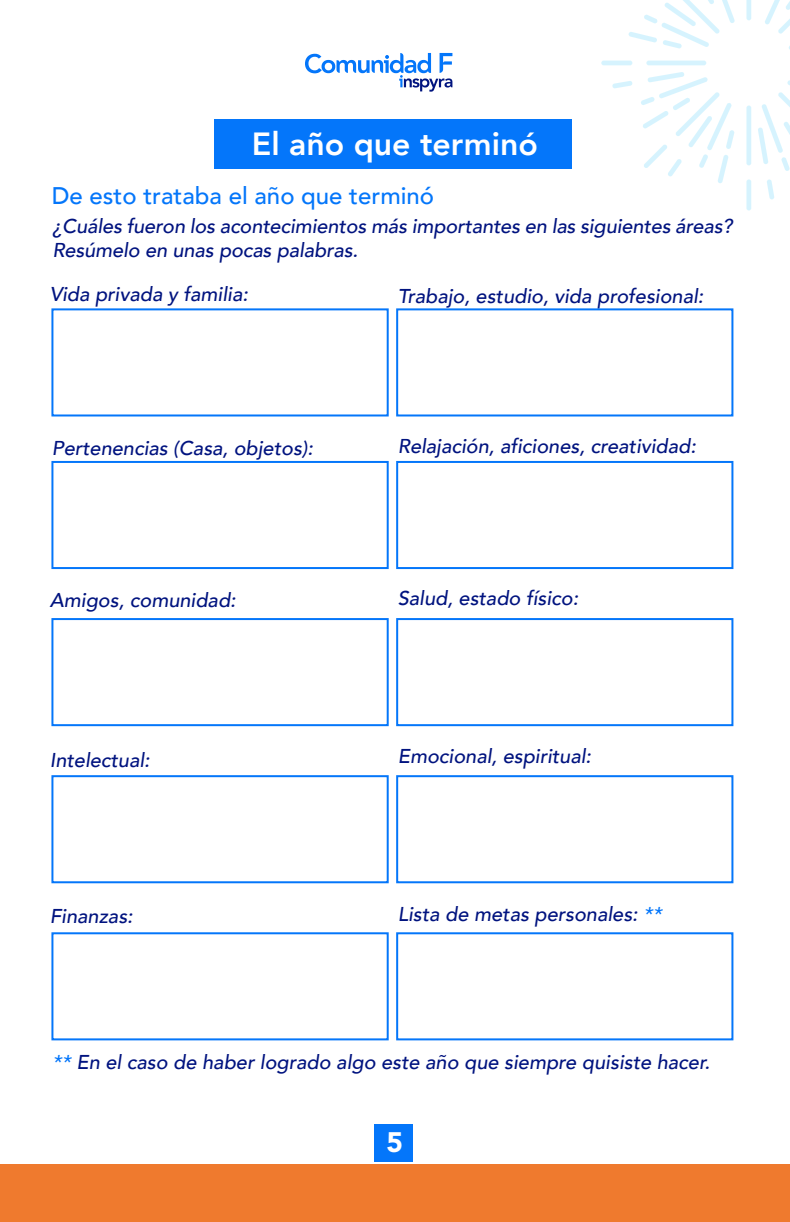
<style>
.page{position:relative;width:790px;height:1222px;background:#fff}
.page>*{position:absolute;margin:0;border:0;box-sizing:border-box;transform-origin:0 0}
.t1{font:800 32px "Avenir";color:#fff}
.t2{font:900 28px "Avenir";color:#fff}
.t3{font:500 24px "Avenir";color:#0476fa}
.t4{font:italic 500 20px/24px "Avenir";color:#01137f}
.s1{color:#0476fa}
</style>
<div class="page">
<div style="left:51px;top:308px;width:338px;height:108px;border:2px solid #0476fa"></div>
<div style="left:396px;top:308px;width:337px;height:108px;border:2px solid #0476fa"></div>
<div style="left:51px;top:461px;width:338px;height:108px;border:2px solid #0476fa"></div>
<div style="left:396px;top:461px;width:337px;height:108px;border:2px solid #0476fa"></div>
<div style="left:51px;top:618px;width:338px;height:108px;border:2px solid #0476fa"></div>
<div style="left:396px;top:618px;width:337px;height:108px;border:2px solid #0476fa"></div>
<div style="left:51px;top:775px;width:338px;height:108px;border:2px solid #0476fa"></div>
<div style="left:396px;top:775px;width:337px;height:108px;border:2px solid #0476fa"></div>
<div style="left:51px;top:932px;width:338px;height:108px;border:2px solid #0476fa"></div>
<div style="left:396px;top:932px;width:337px;height:108px;border:2px solid #0476fa"></div>
<div style="left:0;top:1164px;width:790px;height:58px;background:#ef7a2e"></div>
<div style="left:214px;top:119px;width:358px;height:50px;background:#0476fa"></div>
<svg style="left:305px;top:53px;width:147px;height:39px"></svg>
<svg style="left:746px;top:0;width:5px;height:20px"></svg>
<hr style="left:646px;top:61px;width:60px;height:4px;background:#d6f3fe;border-radius:2px">
<hr style="left:601px;top:61px;width:31px;height:4px;background:#d6f3fe;border-radius:2px">
<div style="left:746px;top:106px;width:5px;height:59px;background:#d6f3fe;border-radius:2px"></div>
<div style="left:746px;top:179px;width:5px;height:32px;background:#d6f3fe;border-radius:2px"></div>
<svg style="left:612px;top:81px;width:20px;height:7px"></svg>
<svg style="left:767px;top:179px;width:7px;height:20px"></svg>
<svg style="left:765px;top:0;width:25px;height:50px"></svg>
<svg style="left:628px;top:0;width:107px;height:48px"></svg>
<svg style="left:641px;top:72px;width:94px;height:111px"></svg>
<svg style="left:758px;top:80px;width:32px;height:91px"></svg>
<div style="left:374px;top:1124px;width:39px;height:37px;background:#0476fa"></div>
<h1 class="t1" style="left:252px;top:119px;width:288px">El año que terminó</h1>
<p class="t3" style="left:52px;top:175px;width:384px">De esto trataba el año que terminó</p>
<p class="t4" style="left:52px;top:214px;width:682px">¿Cuáles fueron los acontecimientos más importantes en las siguientes áreas?<br>Resúmelo en unas pocas palabras.</p>
<p class="t4" style="left:50px;top:282px;width:200px">Vida privada y familia:</p>
<p class="t4" style="left:398px;top:284px;width:307px">Trabajo, estudio, vida profesional:</p>
<p class="t4" style="left:52px;top:436px;width:263px">Pertenencias (Casa, objetos):</p>
<p class="t4" style="left:398px;top:434px;width:300px">Relajación, aficiones, creatividad:</p>
<p class="t4" style="left:50px;top:588px;width:187px">Amigos, comunidad:</p>
<p class="t4" style="left:398px;top:586px;width:182px">Salud, estado físico:</p>
<p class="t4" style="left:50px;top:748px;width:102px">Intelectual:</p>
<p class="t4" style="left:398px;top:744px;width:195px">Emocional, espiritual:</p>
<p class="t4" style="left:50px;top:904px;width:84px">Finanzas:</p>
<p class="t4" style="left:398px;top:902px;width:266px">Lista de metas personales: <span class="s1">**</span></p>
<p class="t4" style="left:52px;top:1050px;width:659px"><span class="s1">**</span> En el caso de haber logrado algo este año que siempre quisiste hacer.</p>
<h2 class="t2" style="left:386px;top:1122px;width:18px">5</h2>
</div>
